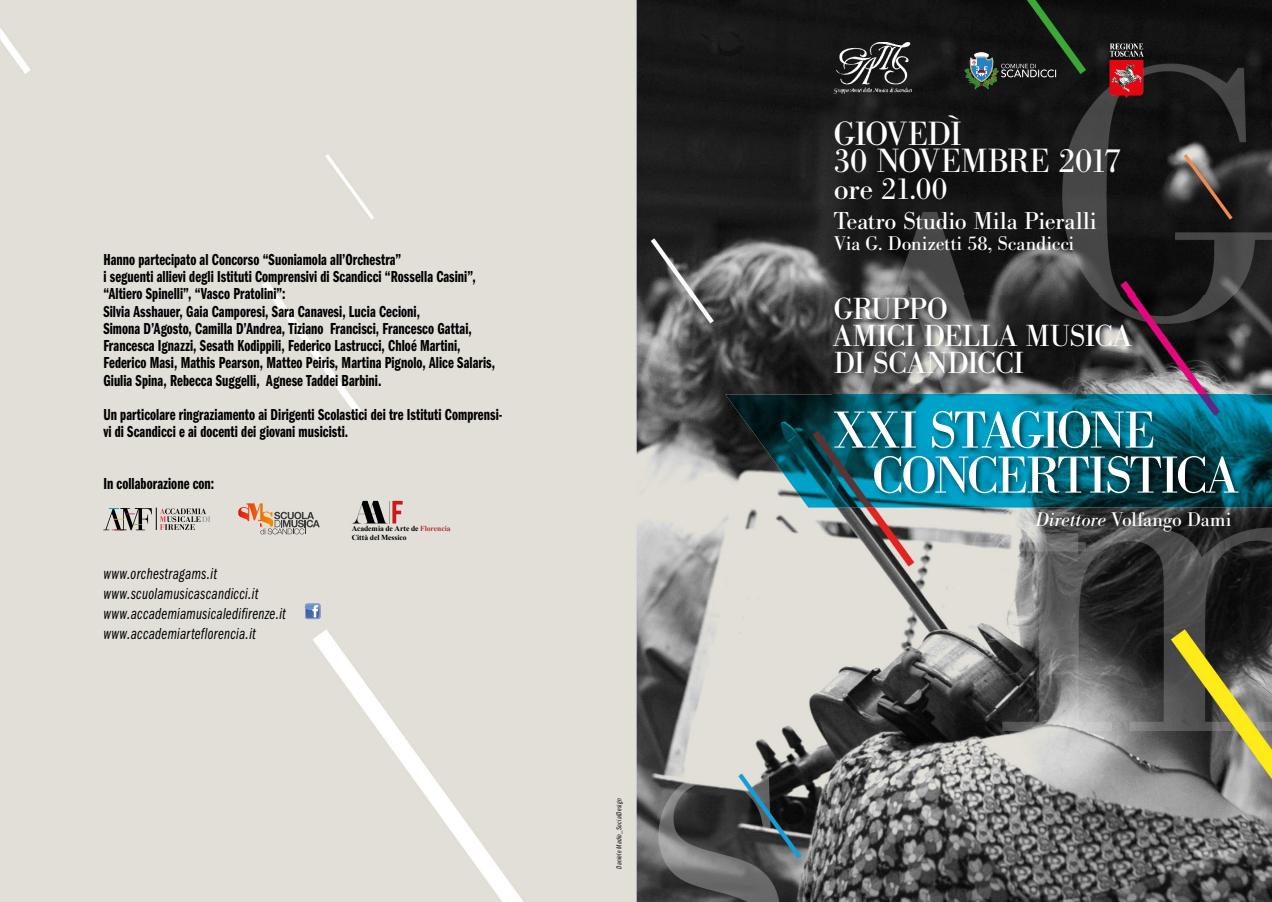
<style>
.page{position:relative;width:1272px;height:902px;background:#fff}
.page>*{position:absolute;margin:0;border:0;box-sizing:border-box;transform-origin:0 0}
.t1{font:51px/45px "Bodoni BE";letter-spacing:-.03em;color:#fff}
.t2{font:33px/27px "Bodoni BE";letter-spacing:-.025em;color:#fff}
.t3{font:30px/27px "Bodoni BE";color:#fff}
.t4{font:24px "Bodoni BE";letter-spacing:.005em;color:#fff}
.t5{font:19.5px "Bodoni BE";letter-spacing:.005em;color:#fff}
.t6{font:16.5px/17.2px "ITC Franklin Gothic Std Dm Cp";letter-spacing:.005em;color:#000;scale:.93 1}
.t7{font:16.5px/20.2px "ITC Franklin Gothic Std Bk Cp It";letter-spacing:.02em;color:#000;scale:.93 1}
.t8{font:700 7.65px/9.1px "Times New Roman";letter-spacing:-.005em;color:#000}
.t9{font:7.5px "ITC Franklin Gothic Std Bk Cp It";letter-spacing:.04em;color:#000;scale:.93 1}
.s1{color:#b53538}
.s2{font-style:italic}
</style>
<div class="page">
<img style="left:0;top:0;width:1271px;height:901px">
<img style="left:725px;top:394px;width:546px;height:113px">
<img style="left:832px;top:295px;width:414px;height:206px">
<svg style="left:305px;top:603px;width:16px;height:16px"></svg>
<svg style="left:238px;top:503px;width:82px;height:31px;background:#c9b5a6"></svg>
<svg style="left:103px;top:507px;width:107px;height:23px;background:#afaaa5"></svg>
<svg style="left:352px;top:500px;width:50px;height:23px"></svg>
<img style="left:833px;top:42px;width:78px;height:51px">
<svg style="left:965px;top:52px;width:91px;height:37px;background:#353f3d"></svg>
<img style="left:1108px;top:41px;width:36px;height:59px">
<p class="t6" style="left:103px;top:251px;width:423px">Hanno partecipato al Concorso “Suoniamola all’Orchestra”<br>i seguenti allievi degli Istituti Comprensivi di Scandicci “Rossella Casini”, “Altiero Spinelli”, “Vasco Pratolini”:<br>Silvia Asshauer, Gaia Camporesi, Sara Canavesi, Lucia Cecioni,<br>Simona D’Agosto, Camilla D’Andrea, Tiziano Francisci, Francesco Gattai, Francesca Ignazzi, Sesath Kodippili, Federico Lastrucci, Chloé Martini, Federico Masi, Mathis Pearson, Matteo Peiris, Martina Pignolo, Alice Salaris, Giulia Spina, Rebecca Suggelli, Agnese Taddei Barbini.</p>
<p class="t6" style="left:103px;top:406px;width:431px">Un particolare ringraziamento ai Dirigenti Scolastici dei tre Istituti Comprensi&shy;vi di Scandicci e ai docenti dei giovani musicisti.</p>
<p class="t6" style="left:103px;top:475px;width:121px">In collaborazione con:</p>
<p class="t7" style="left:103px;top:563px;width:198px">www.orchestragams.it www.scuolamusicascandicci.it www.accademiamusicaledifirenze.it www.accademiarteflorencia.it</p>
<p class="t8" style="left:352px;top:524px;width:100px">Academia de Arte de <span class="s1">Florencia<br></span>Città del Messico</p>
<p class="t9" style="left:614px;top:868px;width:77px;rotate:-90deg">Daniele Madio_SocialDesign</p>
<h2 class="t2" style="left:833px;top:121px;width:289px">GIOVEDÌ<br>30 NOVEMBRE 2017</h2>
<h3 class="t3" style="left:833px;top:176px;width:115px">ore 21.00</h3>
<h3 class="t4" style="left:833px;top:207px;width:264px">Teatro Studio Mila Pieralli</h3>
<p class="t5" style="left:833px;top:232px;width:242px">Via G. Donizetti 58, Scandicci</p>
<h3 class="t3" style="left:833px;top:295px;width:299px">GRUPPO<br>AMICI DELLA MUSICA<br>DI SCANDICCI</h3>
<h1 class="t1" style="left:872px;top:409px;width:367px;text-indent:-38px">XXI STAGIONE<br>CONCERTISTICA</h1>
<p class="t5" style="left:1035px;top:508px;width:197px"><span class="s2">Direttore</span> Volfango Dami</p>
</div>
